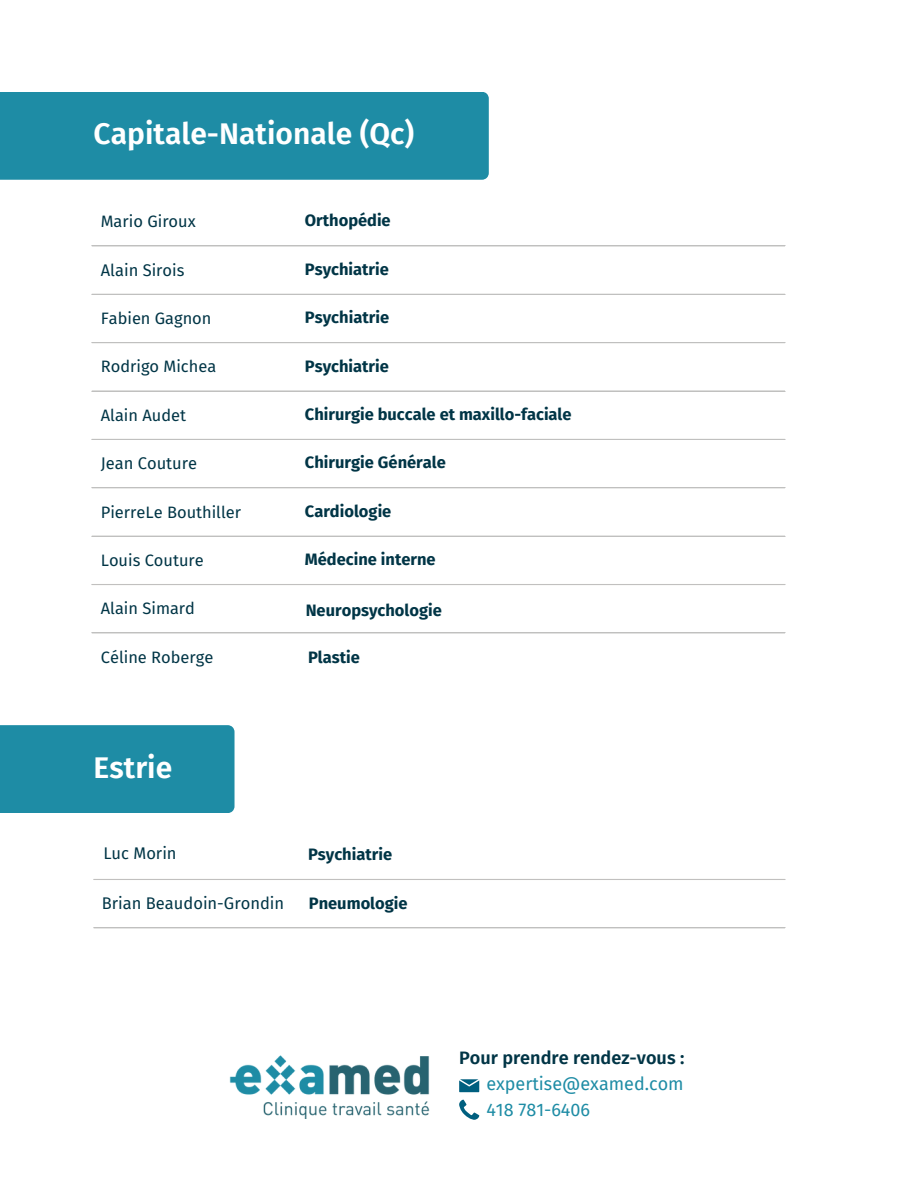
<style>
.page{position:relative;width:918px;height:1188px;background:#fff}
.page>*{position:absolute;margin:0;border:0;box-sizing:border-box;transform-origin:0 0}
.t1{font:600 30px "Fira Sans";color:#fff}
.t2{font:18px "Fira Sans";color:#1e8ca5}
.t3{font:600 18px "Fira Sans";color:#013546}
.t4{font:700 16.5px "Fira Sans";color:#013546}
.t5{font:16.5px "Fira Sans";color:#013546}
</style>
<div class="page">
<div style="left:0;top:92px;width:489px;height:88px;background:#1e8ca5"></div>
<hr style="left:92px;top:245px;width:693px;height:1px;background:#c1c0bf">
<hr style="left:92px;top:294px;width:693px;height:1px;background:#c1c0bf">
<hr style="left:92px;top:342px;width:693px;height:1px;background:#c1c0bf">
<hr style="left:92px;top:390px;width:693px;height:2px;background:#c1c0bf">
<hr style="left:92px;top:439px;width:693px;height:1px;background:#c1c0bf">
<hr style="left:92px;top:487px;width:693px;height:1px;background:#c1c0bf">
<hr style="left:92px;top:536px;width:693px;height:1px;background:#c1c0bf">
<hr style="left:92px;top:584px;width:693px;height:1px;background:#c1c0bf">
<hr style="left:92px;top:632px;width:693px;height:1px;background:#c1c0bf">
<div style="left:0;top:725px;width:234px;height:88px;background:#1e8ca5"></div>
<svg style="left:459px;top:1079px;width:20px;height:13px"></svg>
<svg style="left:459px;top:1100px;width:20px;height:20px"></svg>
<img style="left:229px;top:1055px;width:200px;height:64px">
<hr style="left:94px;top:879px;width:691px;height:1px;background:#c1c0bf">
<hr style="left:94px;top:927px;width:691px;height:1px;background:#c1c0bf">
<p class="t1" style="left:94px;top:116px;width:322px">Capitale-Nationale (Qc)</p>
<h1 class="t5" style="left:101px;top:209px;width:96px">Mario Giroux</h1>
<p class="t4" style="left:305px;top:206px;width:87px">Orthopédie</p>
<p class="t5" style="left:101px;top:260px;width:85px">Alain Sirois</p>
<p class="t4" style="left:305px;top:255px;width:86px">Psychiatrie</p>
<p class="t5" style="left:101px;top:306px;width:112px">Fabien Gagnon</p>
<p class="t4" style="left:305px;top:308px;width:86px">Psychiatrie</p>
<p class="t5" style="left:101px;top:354px;width:117px">Rodrigo Michea</p>
<p class="t4" style="left:305px;top:356px;width:86px">Psychiatrie</p>
<p class="t5" style="left:101px;top:403px;width:87px">Alain Audet</p>
<p class="t4" style="left:305px;top:400px;width:268px">Chirurgie buccale et maxillo-faciale</p>
<p class="t5" style="left:101px;top:454px;width:98px">Jean Couture</p>
<p class="t4" style="left:305px;top:453px;width:143px">Chirurgie Générale</p>
<p class="t5" style="left:101px;top:499px;width:142px">PierreLe Bouthiller</p>
<p class="t4" style="left:305px;top:497px;width:88px">Cardiologie</p>
<p class="t5" style="left:101px;top:548px;width:105px">Louis Couture</p>
<p class="t4" style="left:305px;top:546px;width:132px">Médecine interne</p>
<p class="t5" style="left:101px;top:596px;width:96px">Alain Simard</p>
<p class="t4" style="left:306px;top:596px;width:138px">Neuropsychologie</p>
<p class="t5" style="left:101px;top:644px;width:114px">Céline Roberge</p>
<p class="t4" style="left:308px;top:643px;width:53px">Plastie</p>
<p class="t1" style="left:94px;top:750px;width:80px">Estrie</p>
<p class="t5" style="left:103px;top:843px;width:75px">Luc Morin</p>
<h2 class="t4" style="left:308px;top:845px;width:86px">Psychiatrie</h2>
<p class="t5" style="left:102px;top:894px;width:184px">Brian Beaudoin-Grondin</p>
<p class="t4" style="left:309px;top:894px;width:100px">Pneumologie</p>
<h1 class="t3" style="left:459px;top:1048px;width:227px">Pour prendre rendez-vous :</h1>
<p class="t2" style="left:486px;top:1099px;width:105px">418 781-6406</p>
<p class="t2" style="left:486px;top:1073px;width:199px">expertise@examed.com</p>
</div>
